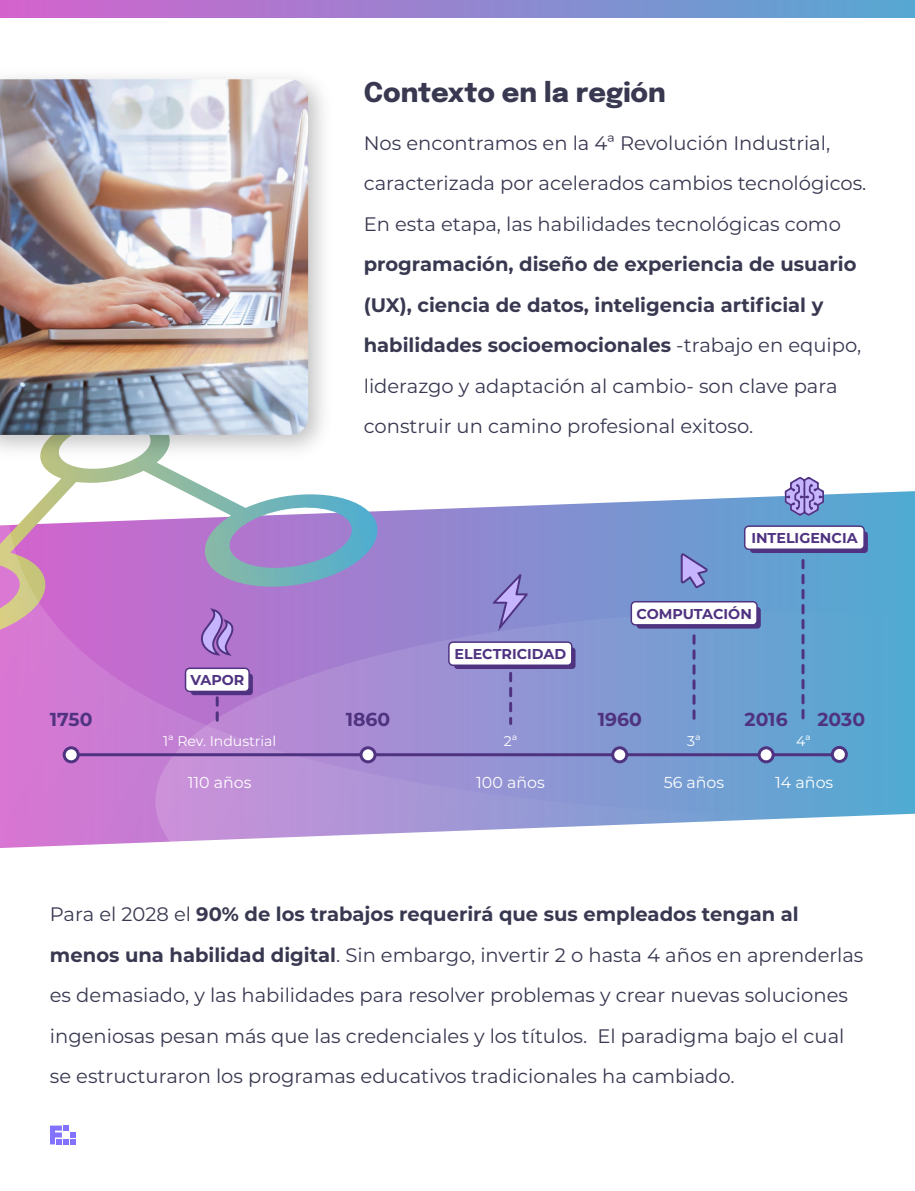
<style>
.page{position:relative;width:915px;height:1191px;background:#fff}
.page>*{position:absolute;margin:0;border:0;box-sizing:border-box;transform-origin:0 0}
.t1{font:800 27px "Epilogue";color:#383851}
.t2{font:19.5px/40.5px "Montserrat";color:#383851}
.t3{font:700 19.5px/40.5px "Montserrat";color:#383851}
.t4{font:700 18.75px "Montserrat";color:#4f3381}
.t5{font:15.9px "Montserrat";color:#fff}
.t6{font:700 14.25px "Montserrat";color:#4f3381}
.t7{font:14.1px "Montserrat";color:#fff}
.s1{font-weight:400}
.s2{font-weight:700}
</style>
<div class="page">
<div style="left:0;top:0;width:914px;height:18px;background:linear-gradient(to right,#d462cd,#56a8d2)"></div>
<svg style="left:44px;top:467px;width:166px;height:23px"></svg>
<svg style="left:0;top:490px;width:914px;height:358px;background:#a099d4"></svg>
<hr style="left:71px;top:753px;width:767px;height:3px;background:#4f3381">
<div style="left:64px;top:748px;width:14px;height:14px;background:#fff;border-radius:50%"></div>
<div style="left:63px;top:746px;width:17px;height:17px;border:3px solid #4f3381;border-radius:50%"></div>
<div style="left:361px;top:748px;width:14px;height:14px;background:#fff;border-radius:50%"></div>
<div style="left:359px;top:746px;width:17px;height:17px;border:3px solid #4f3381;border-radius:50%"></div>
<div style="left:612px;top:748px;width:14px;height:14px;background:#fff;border-radius:50%"></div>
<div style="left:611px;top:746px;width:17px;height:17px;border:3px solid #4f3381;border-radius:50%"></div>
<div style="left:758px;top:748px;width:14px;height:14px;background:#fff;border-radius:50%"></div>
<div style="left:757px;top:746px;width:17px;height:17px;border:3px solid #4f3381;border-radius:50%"></div>
<div style="left:832px;top:747px;width:14px;height:14px;background:#fff;border-radius:50%"></div>
<div style="left:830px;top:746px;width:17px;height:17px;border:3px solid #4f3381;border-radius:50%"></div>
<div style="left:191px;top:673px;width:62px;height:22px;background:#4f3381;border-radius:3px"></div>
<div style="left:454px;top:647px;width:121px;height:22px;background:#4f3381;border-radius:3px"></div>
<svg style="left:448px;top:641px;width:124px;height:25px"></svg>
<div style="left:636px;top:607px;width:124px;height:21px;background:#4f3381;border-radius:3px"></div>
<svg style="left:630px;top:601px;width:127px;height:24px"></svg>
<div style="left:749px;top:531px;width:118px;height:22px;background:#4f3381;border-radius:3px"></div>
<svg style="left:743px;top:525px;width:121px;height:25px"></svg>
<svg style="left:202px;top:607px;width:32px;height:51px;background:#a378cb"></svg>
<svg style="left:491px;top:573px;width:37px;height:62px;background:#8d87ce"></svg>
<svg style="left:679px;top:551px;width:30px;height:39px"></svg>
<svg style="left:784px;top:477px;width:39px;height:39px;background:#9d94d3"></svg>
<svg style="left:185px;top:667px;width:65px;height:56px"></svg>
<svg style="left:509px;top:673px;width:3px;height:50px"></svg>
<svg style="left:692px;top:636px;width:3px;height:87px"></svg>
<svg style="left:801px;top:560px;width:3px;height:163px"></svg>
<svg style="left:50px;top:1125px;width:26px;height:19px"></svg>
<img style="left:0;top:77px;width:324px;height:390px">
<img style="left:0;top:79px;width:308px;height:356px">
<h1 class="t1" style="left:363px;top:73px;width:303px">Contexto en la región</h1>
<p class="t2" style="left:363px;top:122px;width:504px">Nos encontramos en la 4ª Revolución Industrial, caracterizada por acelerados cambios tecnológicos.<br>En esta etapa, las habilidades tecnológicas como</p>
<p class="t3" style="left:363px;top:243px;width:498px">programación, diseño de experiencia de usuario (UX), ciencia de datos, inteligencia artificial y habilidades socioemocionales <span class="s1">-trabajo en equipo, liderazgo y adaptación al cambio- son clave para construir un camino profesional exitoso.</span></p>
<p class="t6" style="left:751px;top:528px;width:108px">INTELIGENCIA</p>
<p class="t4" style="left:50px;top:705px;width:44px">1750</p>
<p class="t6" style="left:190px;top:670px;width:56px">VAPOR</p>
<p class="t4" style="left:345px;top:705px;width:46px">1860</p>
<p class="t6" style="left:454px;top:644px;width:113px">ELECTRICIDAD</p>
<p class="t6" style="left:636px;top:603px;width:117px">COMPUTACIÓN</p>
<p class="t4" style="left:597px;top:705px;width:46px">1960</p>
<p class="t4" style="left:744px;top:705px;width:44px">2016</p>
<p class="t4" style="left:817px;top:705px;width:49px">2030</p>
<p class="t7" style="left:163px;top:731px;width:115px">1ª Rev. Industrial</p>
<p class="t7" style="left:503px;top:731px;width:15px">2ª</p>
<p class="t7" style="left:687px;top:731px;width:15px">3ª</p>
<p class="t7" style="left:795px;top:731px;width:16px">4ª</p>
<p class="t5" style="left:476px;top:771px;width:70px">100 años</p>
<p class="t5" style="left:663px;top:771px;width:62px">56 años</p>
<p class="t5" style="left:775px;top:771px;width:60px">14 años</p>
<p class="t5" style="left:188px;top:771px;width:65px">110 años</p>
<p class="t2" style="left:50px;top:893px;width:814px">Para el 2028 el <span class="s2">90% de los trabajos requerirá que sus empleados tengan al menos una habilidad digital</span>. Sin embargo, invertir 2 o hasta 4 años en aprenderlas es demasiado, y las habilidades para resolver problemas y crear nuevas soluciones ingeniosas pesan más que las credenciales y los títulos. El paradigma bajo el cual se estructuraron los programas educativos tradicionales ha cambiado.</p>
</div>
